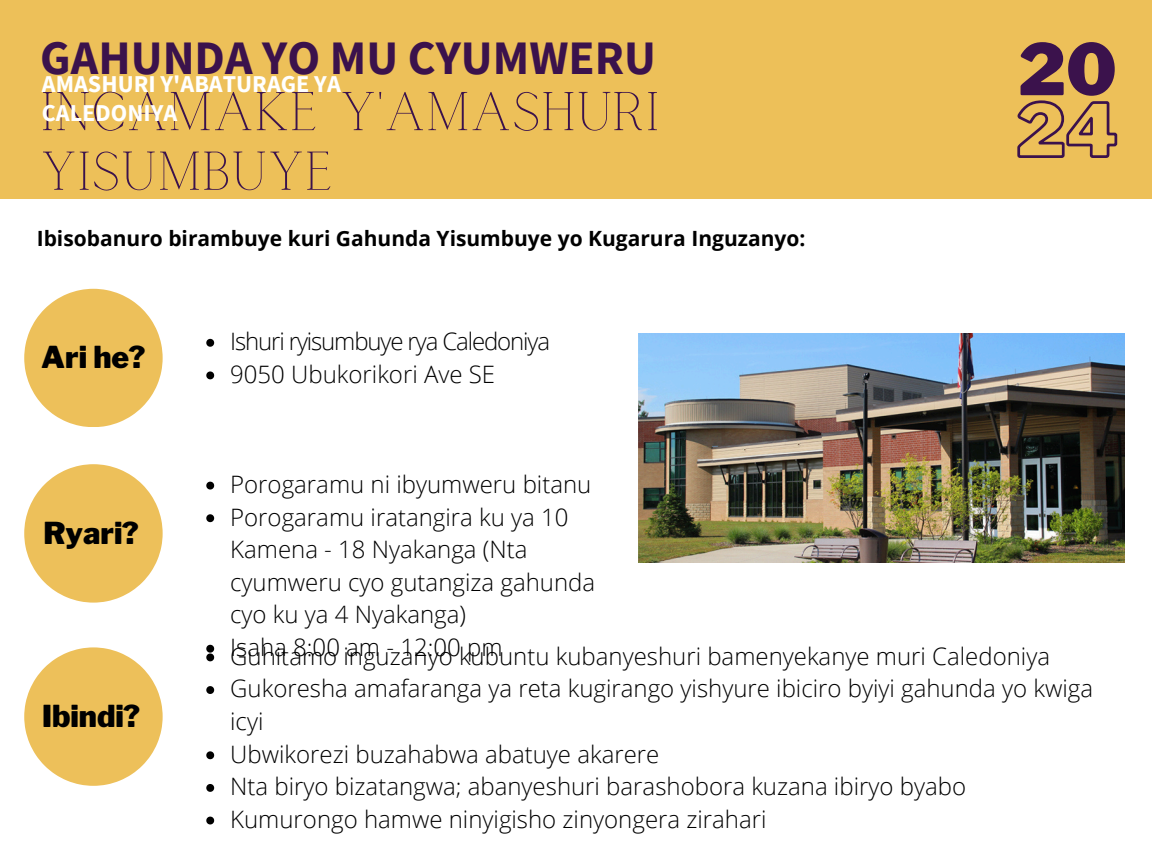
<style>
.page{position:relative;width:1152px;height:864px;background:#edc059}
.page>*{position:absolute;margin:0;border:0;box-sizing:border-box;transform-origin:0 0}
.t1{font:900 70.5px "Libre Franklin";color:#3b124c}
.t2{font:54px/59.7px "Calgary";color:#3b124c}
.t3{font:700 48px "Source Sans Pro";color:#3b124c}
.t4{font:900 30px "Libre Franklin";color:#000}
.t5{font:700 24.15px/29.2px "Source Sans Pro";color:#fff}
.t6{font:300 24px/32.7px "Open Sans";color:#000}
.t7{font:300 24px "Open Sans";letter-spacing:-.045em;color:#000}
.t8{font:700 21px "Open Sans";color:#000}
</style>
<div class="page">
<div style="left:0;top:199px;width:1152px;height:665px;background:#fff"></div>
<svg style="left:24px;top:289px;width:139px;height:138px"></svg>
<svg style="left:24px;top:464px;width:139px;height:139px"></svg>
<svg style="left:24px;top:647px;width:139px;height:139px"></svg>
<img style="left:639px;top:333px;width:486px;height:230px">
<svg style="left:1017px;top:100px;width:101px;height:58px"></svg>
<svg style="left:206px;top:339px;width:8px;height:8px"></svg>
<svg style="left:206px;top:371px;width:8px;height:8px"></svg>
<svg style="left:206px;top:482px;width:8px;height:8px"></svg>
<svg style="left:206px;top:514px;width:8px;height:8px"></svg>
<svg style="left:206px;top:645px;width:8px;height:16px"></svg>
<svg style="left:206px;top:686px;width:8px;height:8px"></svg>
<svg style="left:206px;top:751px;width:8px;height:8px"></svg>
<svg style="left:206px;top:784px;width:8px;height:8px"></svg>
<svg style="left:206px;top:817px;width:8px;height:7px"></svg>
<h4 class="t3" style="left:40px;top:27px;width:617px">GAHUNDA YO MU CYUMWERU</h4>
<h1 class="t2" style="left:40px;top:84px;width:621px">INCAMAKE Y'AMASHURI<br>YISUMBUYE</h1>
<p class="t5" style="left:42px;top:68px;width:300px">AMASHURI Y'ABATURAGE YA<br>CALEDONIYA</p>
<p class="t8" style="left:37px;top:223px;width:770px">Ibisobanuro birambuye kuri Gahunda Yisumbuye yo Kugarura Inguzanyo:</p>
<h2 class="t4" style="left:41px;top:339px;width:106px">Ari he?</h2>
<p class="t7" style="left:230px;top:324px;width:321px">Ishuri ryisumbuye rya Caledoniya</p>
<p class="t6" style="left:230px;top:357px;width:266px">9050 Ubukorikori Ave SE</p>
<h3 class="t1" style="left:1018px;top:27px;width:100px">20</h3>
<h3 class="t4" style="left:43px;top:515px;width:97px">Ryari?</h3>
<h3 class="t4" style="left:42px;top:698px;width:100px">Ibindi?</h3>
<p class="t6" style="left:230px;top:467px;width:363px">Porogaramu ni ibyumweru bitanu</p>
<p class="t6" style="left:230px;top:500px;width:366px">Porogaramu iratangira ku ya 10<br>Kamena - 18 Nyakanga (Nta cyumweru cyo gutangiza gahunda cyo ku ya 4 Nyakanga)</p>
<p class="t6" style="left:230px;top:630px;width:274px">Isaha 8:00 am - 12:00 pm</p>
<p class="t6" style="left:230px;top:639px;width:821px">Guhitamo inguzanyo kubuntu kubanyeshuri bamenyekanye muri Caledoniya</p>
<p class="t6" style="left:230px;top:672px;width:864px">Gukoresha amafaranga ya reta kugirango yishyure ibiciro byiyi gahunda yo kwiga icyi</p>
<p class="t6" style="left:230px;top:737px;width:431px">Ubwikorezi buzahabwa abatuye akarere</p>
<p class="t6" style="left:230px;top:770px;width:737px">Nta biryo bizatangwa; abanyeshuri barashobora kuzana ibiryo byabo</p>
<p class="t6" style="left:230px;top:802px;width:538px">Kumurongo hamwe ninyigisho zinyongera zirahari</p>
</div>
